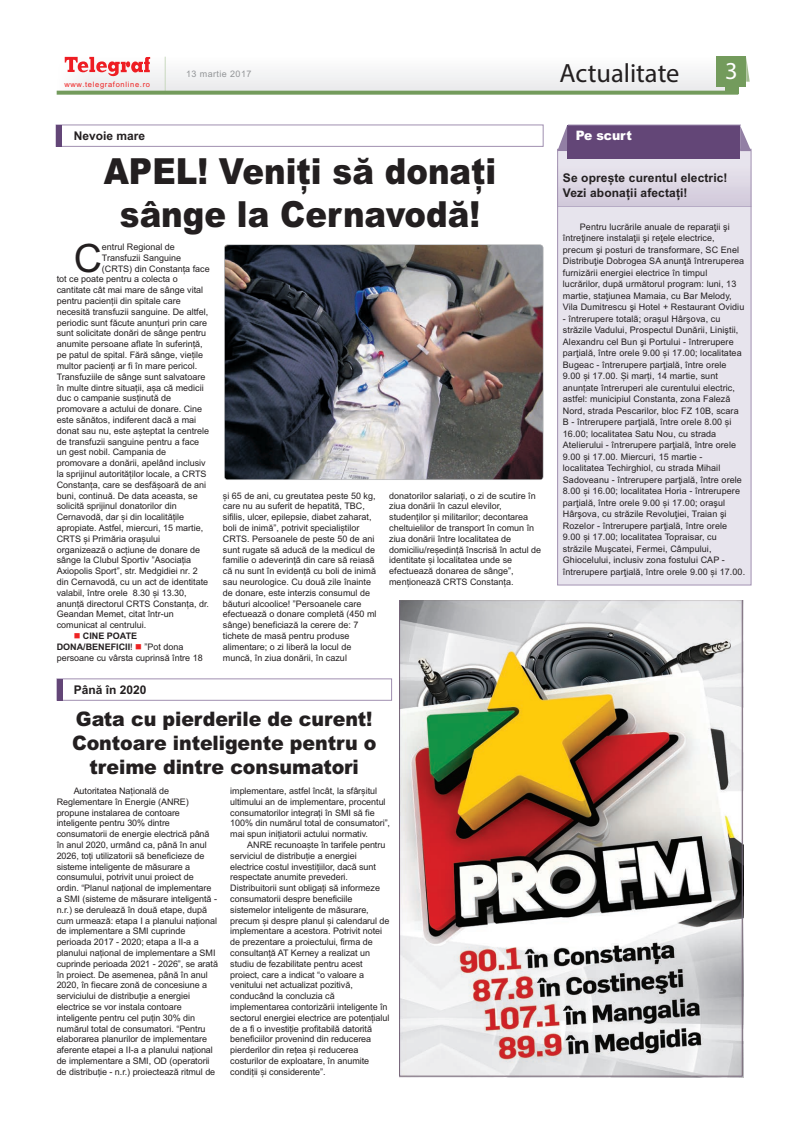
<style>
.page{position:relative;width:808px;height:1134px;background:#fff}
.page>*{position:absolute;margin:0;border:0;box-sizing:border-box;transform-origin:0 0}
.t1{font:39.1px "Arial";color:#231f20}
.t2{font:900 36px/43.2px "Arial";color:#231f20;text-align:center;scale:.9 1}
.t3{font:26.5px "Myriad Pro";color:#231f20}
.t4{font:24.4px "Myriad Pro";color:#fff}
.t5{font:900 20px/24px "Arial";letter-spacing:-.005em;color:#231f20;text-align:center;scale:.95 1}
.t6{font:900 13px "Arial";letter-spacing:-.005em;color:#fff;scale:.95 1}
.t7{font:700 12px/15.1px "Arial";letter-spacing:.01em;color:#231f20}
.t8{font:9px/10.8px "Arial";color:#231f20}
.t9{font:9px "Arial";letter-spacing:.045em;color:#939598}
.t10{font:7.5px "Arial";letter-spacing:.09em;color:#ee2323}
.s1{color:#ee2323}
.s2{font-weight:700}
</style>
<div class="page">
<div style="left:57px;top:679px;width:5px;height:21px;background:#634677"></div>
<div style="left:57px;top:57px;width:671px;height:36px;background:#f2f3f4"></div>
<img style="left:57px;top:57px;width:31px;height:34px">
<hr style="left:165px;top:57px;width:1px;height:37px;background:#c8d8be">
<svg style="left:65px;top:57px;width:85px;height:20px"></svg>
<svg style="left:57px;top:91px;width:681px;height:4px;background:#7ea369"></svg>
<div style="left:716px;top:57px;width:30px;height:30px;background:#739b5c"></div>
<div style="left:725px;top:87px;width:13px;height:7px;background:#739b5c"></div>
<svg style="left:746px;top:58px;width:4px;height:24px"></svg>
<div style="left:559px;top:151px;width:190px;height:432px;background:#e7e4ed"></div>
<img style="left:559px;top:167px;width:190px;height:39px">
<hr style="left:558px;top:206px;width:193px;height:1px;background:#b6abc5">
<div style="left:557px;top:149px;width:194px;height:436px;border:1px solid #a08fb0"></div>
<div style="left:567px;top:125px;width:173px;height:34px;background:#634677"></div>
<svg style="left:557px;top:126px;width:10px;height:25px"></svg>
<svg style="left:740px;top:126px;width:11px;height:25px"></svg>
<hr style="left:568px;top:125px;width:173px;height:1px;background:#927fa4">
<div style="left:56px;top:125px;width:487px;height:22px;border:1px solid #a08fb0"></div>
<div style="left:56px;top:125px;width:6px;height:22px;background:#634677"></div>
<img style="left:400px;top:601px;width:343px;height:476px">
<img style="left:225px;top:245px;width:318px;height:235px;border-radius:3px">
<div style="left:224px;top:244px;width:319px;height:236px;border:1px solid #939598;border-radius:3px"></div>
<p class="t10" style="left:64px;top:81px;width:87px">www.telegrafonline.ro</p>
<p class="t9" style="left:186px;top:70px;width:67px">13 martie 2017</p>
<h3 class="t7" style="left:74px;top:129px;width:73px">Nevoie mare</h3>
<h2 class="t2" style="left:104px;top:153px;width:438px">APEL! Veniți să donați sânge la Cernavodă!</h2>
<h1 class="t1" style="left:74px;top:244px;width:30px">C</h1>
<p class="t8" style="left:102px;top:242px;width:75px">entrul Regional de</p>
<p class="t8" style="left:102px;top:253px;width:81px">Transfuzii Sanguine</p>
<p class="t8" style="left:102px;top:264px;width:109px">(CRTS) din Constanța face</p>
<p class="t8" style="left:57px;top:275px;width:123px">tot ce poate pentru a colecta o</p>
<p class="t8" style="left:57px;top:286px;width:148px">cantitate cât mai mare de sânge vital</p>
<p class="t8" style="left:57px;top:296px;width:126px">pentru pacienții din spitale care</p>
<p class="t8" style="left:57px;top:307px;width:153px">necesită transfuzii sanguine. De altfel,</p>
<p class="t8" style="left:57px;top:318px;width:152px">periodic sunt făcute anunțuri prin care</p>
<p class="t8" style="left:57px;top:329px;width:151px">sunt solicitate donări de sânge pentru</p>
<p class="t8" style="left:57px;top:340px;width:148px">anumite persoane aflate în suferință,</p>
<p class="t8" style="left:57px;top:350px;width:148px">pe patul de spital. Fără sânge, viețile</p>
<p class="t8" style="left:57px;top:361px;width:142px">multor pacienți ar fi în mare pericol.</p>
<p class="t8" style="left:57px;top:372px;width:150px">Transfuziile de sânge sunt salvatoare</p>
<p class="t8" style="left:57px;top:383px;width:149px">în multe dintre situații, așa că medicii</p>
<p class="t8" style="left:57px;top:394px;width:116px">duc o campanie susținută de</p>
<p class="t8" style="left:57px;top:404px;width:147px">promovare a actului de donare. Cine</p>
<p class="t8" style="left:57px;top:415px;width:141px">este sănătos, indiferent dacă a mai</p>
<p class="t8" style="left:57px;top:426px;width:154px">donat sau nu, este așteptat la centrele</p>
<p class="t8" style="left:57px;top:437px;width:144px">de transfuzii sanguine pentru a face</p>
<p class="t8" style="left:57px;top:448px;width:111px">un gest nobil. Campania de</p>
<p class="t8" style="left:57px;top:458px;width:151px">promovare a donării, apelând inclusiv</p>
<p class="t8" style="left:57px;top:469px;width:151px">la sprijinul autorităților locale, a CRTS</p>
<p class="t8" style="left:57px;top:480px;width:151px">Constanța, care se desfășoară de ani</p>
<p class="t8" style="left:57px;top:491px;width:143px">buni, continuă. De data aceasta, se</p>
<p class="t8" style="left:57px;top:502px;width:122px">solicită sprijinul donatorilor din</p>
<p class="t8" style="left:57px;top:512px;width:129px">Cernavodă, dar și din localitățile</p>
<p class="t8" style="left:57px;top:523px;width:148px">apropiate. Astfel, miercuri, 15 martie,</p>
<p class="t8" style="left:57px;top:534px;width:105px">CRTS și Primăria orașului</p>
<p class="t8" style="left:57px;top:545px;width:145px">organizează o acțiune de donare de</p>
<p class="t8" style="left:57px;top:556px;width:136px">sânge la Clubul Sportiv ”Asociația</p>
<p class="t8" style="left:57px;top:566px;width:143px">Axiopolis Sport”, str. Medgidiei nr. 2</p>
<p class="t8" style="left:57px;top:577px;width:153px">din Cernavodă, cu un act de identitate</p>
<p class="t8" style="left:57px;top:588px;width:132px">valabil, între orele 8.30 și 13.30,</p>
<p class="t8" style="left:57px;top:599px;width:154px">anunță directorul CRTS Constanța, dr.</p>
<p class="t8" style="left:57px;top:610px;width:119px">Geandan Memet, citat într-un</p>
<p class="t8" style="left:57px;top:620px;width:91px">comunicat al centrului.</p>
<p class="t8" style="left:57px;top:632px;width:148px;text-indent:17px"><span class="s1">■</span> <span class="s2">CINE POATE<br>DONA/BENEFICII</span>! <span class="s1">■</span> ”Pot dona persoane cu vârsta cuprinsă între 18</p>
<p class="t8" style="left:223px;top:491px;width:155px">și 65 de ani, cu greutatea peste 50 kg, care nu au suferit de hepatită, TBC, sifilis, ulcer, epilepsie, diabet zaharat, boli de inimă”, potrivit specialiștilor CRTS. Persoanele de peste 50 de ani sunt rugate să aducă de la medicul de familie o adeverință din care să reiasă că nu sunt în evidență cu boli de inimă sau neurologice. Cu două zile înainte de donare, este interzis consumul de băuturi alcoolice! ”Persoanele care efectuează o donare completă (450 ml sânge) beneficiază la cerere de: 7 tichete de masă pentru produse alimentare; o zi liberă la locul de muncă, în ziua donării, în cazul</p>
<p class="t8" style="left:389px;top:491px;width:154px">donatorilor salariați, o zi de scutire în ziua donării în cazul elevilor, studenților și militarilor; decontarea cheltuielilor de transport în comun în ziua donării între localitatea de domiciliu/reședință înscrisă în actul de identitate și localitatea unde se efectuează donarea de sânge”, menționează CRTS Constanța.</p>
<h3 class="t7" style="left:74px;top:682px;width:74px">Până în 2020</h3>
<h3 class="t5" style="left:72px;top:709px;width:322px">Gata cu pierderile de curent!<br>Contoare inteligente pentru o treime dintre consumatori</h3>
<p class="t8" style="left:57px;top:786px;width:163px;text-indent:17px">Autoritatea Națională de Reglementare în Energie (ANRE) propune instalarea de contoare inteligente pentru 30% dintre consumatorii de energie electrică până în anul 2020, urmând ca, până în anul 2026, toți utilizatorii să beneficieze de sisteme inteligente de măsurare a consumului, potrivit unui proiect de ordin. “Planul național de implementare a SMI (sisteme de măsurare inteligentă - n.r.) se derulează în două etape, după cum urmează: etapa I a planului național de implementare a SMI cuprinde perioada 2017 - 2020; etapa a II-a a planului național de implementare a SMI cuprinde perioada 2021 - 2026”, se arată în proiect. De asemenea, până în anul 2020, în fiecare zonă de concesiune a serviciului de distribuție a energiei electrice se vor instala contoare inteligente pentru cel puțin 30% din numărul total de consumatori. “Pentru elaborarea planurilor de implementare aferente etapei a II-a a planului național de implementare a SMI, OD (operatorii de distribuție - n.r.) proiectează ritmul de</p>
<p class="t8" style="left:230px;top:786px;width:161px">implementare, astfel încât, la sfârșitul ultimului an de implementare, procentul consumatorilor integrați în SMI să fie 100% din numărul total de consumatori”, mai spun inițiatorii actului normativ.</p>
<p class="t8" style="left:230px;top:840px;width:161px;text-indent:17px">ANRE recunoaște în tarifele pentru serviciul de distribuție a energiei electrice costul investițiilor, dacă sunt respectate anumite prevederi.<br>Distribuitorii sunt obligați să informeze consumatorii despre beneficiile sistemelor inteligente de măsurare, precum și despre planul și calendarul de implementare a acestora. Potrivit notei de prezentare a proiectului, firma de consultanță AT Kerney a realizat un studiu de fezabilitate pentru acest proiect, care a indicat “o valoare a venitului net actualizat pozitivă, conducând la concluzia că implementarea contorizării inteligente în sectorul energiei electrice are potențialul de a fi o investiție profitabilă datorită beneficiilor provenind din reducerea pierderilor din rețea și reducerea costurilor de exploatare, în anumite condiții și considerente”.</p>
<h3 class="t3" style="left:559px;top:57px;width:122px">Actualitate</h3>
<h3 class="t4" style="left:725px;top:56px;width:14px">3</h3>
<h3 class="t6" style="left:576px;top:131px;width:61px">Pe scurt</h3>
<h3 class="t7" style="left:563px;top:171px;width:166px">Se oprește curentul electric!<br>Vezi abonații afectați!</h3>
<p class="t8" style="left:563px;top:222px;width:183px;line-height:11.5px;text-indent:17px">Pentru lucrările anuale de reparaţii şi întreţinere instalaţii şi reţele electrice, precum şi posturi de transformare, SC Enel Distribuţie Dobrogea SA anunţă întreruperea furnizării energiei electrice în timpul lucrărilor, după următorul program: luni, 13 martie, staţiunea Mamaia, cu Bar Melody, Vila Dumitrescu şi Hotel + Restaurant Ovidiu</p>
<p class="t8" style="left:563px;top:314px;width:184px;line-height:11.5px">- întrerupere totalã; oraşul Hârşova, cu străzile Vadului, Prospectul Dunării, Liniştii, Alexandru cel Bun şi Portului - întrerupere parţială, între orele 9.00 și 17.00; localitatea Bugeac - întrerupere parţială, între orele 9.00 și 17.00. Și marți, 14 martie, sunt anunțate întreruperi ale curentului electric, astfel: municipiul Constanta, zona Faleză Nord, strada Pescarilor, bloc FZ 10B, scara B - întrerupere parţială, între orele 8.00 și 16.00; localitatea Satu Nou, cu strada Atelierului - întrerupere parţială, între orele 9.00 și 17.00. Miercuri, 15 martie - localitatea Techirghiol, cu strada Mihail Sadoveanu - întrerupere parţială, între orele 8.00 și 16.00; localitatea Horia - întrerupere parţială, între orele 9.00 și 17.00; oraşul Hârşova, cu străzile Revoluţiei, Traian şi Rozelor - întrerupere parţială, între orele 9.00 și 17.00; localitatea Topraisar, cu străzile Muşcatei, Fermei, Câmpului, Ghiocelului, inclusiv zona fostului CAP - întrerupere parţială, între orele 9.00 și 17.00.</p>
</div>
